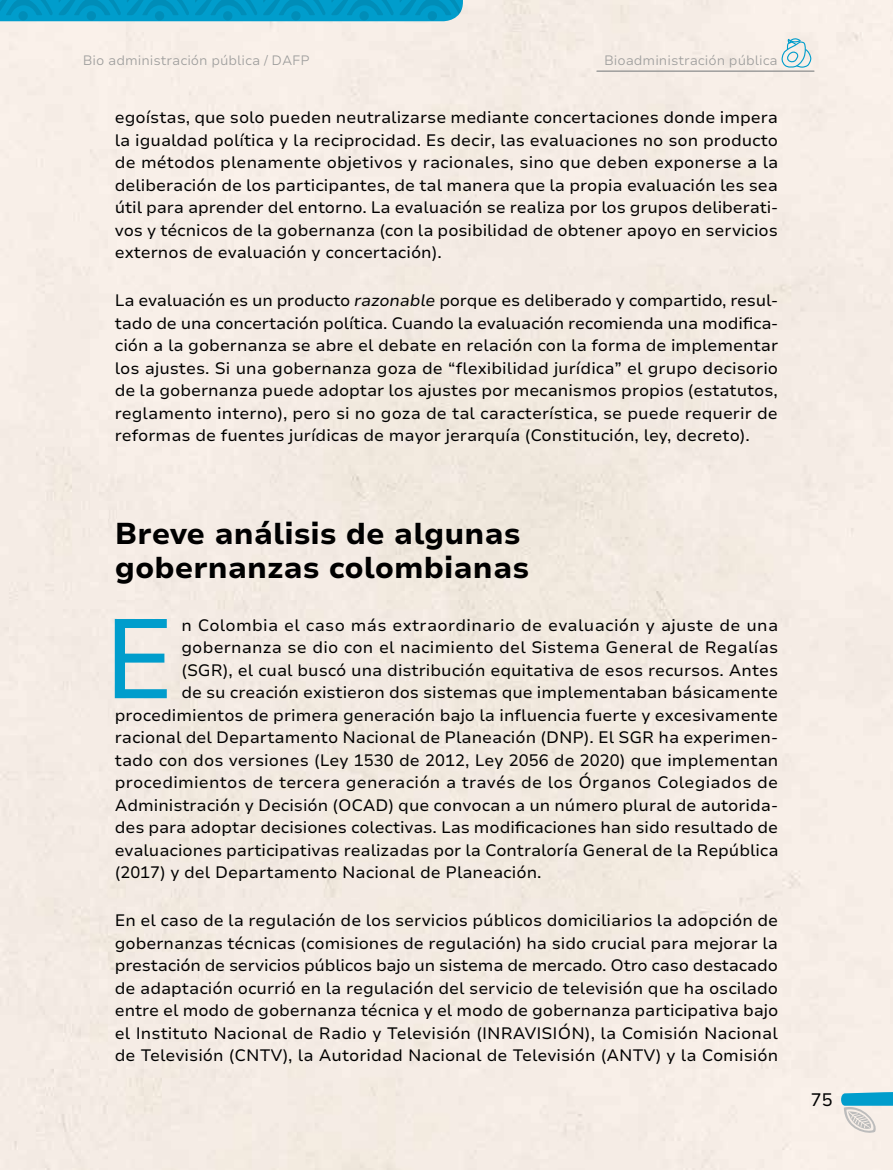
<style>
.page{position:relative;width:893px;height:1170px;background:#fff}
.page>*{position:absolute;margin:0;border:0;box-sizing:border-box;transform-origin:0 0}
.t1{font:112.2px "Nunito Sans 7 pt";color:#009dcc}
.t2{font:800 30px/34.5px "Nunito Sans 7 pt";color:#000}
.t3{font:18px "Nunito Sans 7 pt";color:#000}
.t4{font:16.5px/22.5px "Nunito Sans 7 pt";color:#000;text-align:justify}
.t5{font:16.5px "Nunito Sans 7 pt";letter-spacing:.02em;color:#000}
.t6{font:300 13.5px "Nunito Sans 7 pt";color:#9d9d9c}
.s1{font-style:italic}
</style>
<div class="page">
<svg style="left:0;top:0;width:463px;height:21px;background:#0198c5"></svg>
<hr style="left:597px;top:70px;width:217px;height:2px;background:#9d9d9c">
<svg style="left:840px;top:1090px;width:53px;height:45px;background:#aad1da"></svg>
<svg style="left:781px;top:38px;width:30px;height:30px"></svg>
<p class="t6" style="left:83px;top:51px;width:229px">Bio administración pública / DAFP</p>
<p class="t6" style="left:604px;top:51px;width:175px">Bioadministración pública</p>
<p class="t4" style="left:115px;top:106px;width:665px">egoístas, que solo pueden neutralizarse mediante concertaciones donde impera la igualdad política y la reciprocidad. Es decir, las evaluaciones no son producto de métodos plenamente objetivos y racionales, sino que deben exponerse a la deliberación de los participantes, de tal manera que la propia evaluación les sea útil para aprender del entorno. La evaluación se realiza por los grupos deliberati&shy;vos y técnicos de la gobernanza (con la posibilidad de obtener apoyo en servicios externos de evaluación y concertación).</p>
<p class="t4" style="left:115px;top:289px;width:665px">La evaluación es un producto <span class="s1">razonable</span> porque es deliberado y compartido, resul&shy;tado de una concertación política. Cuando la evaluación recomienda una modifica&shy;ción a la gobernanza se abre el debate en relación con la forma de implementar los ajustes. Si una gobernanza goza de “flexibilidad jurídica” el grupo decisorio de la gobernanza puede adoptar los ajustes por mecanismos propios (estatutos, reglamento interno), pero si no goza de tal característica, se puede requerir de reformas de fuentes jurídicas de mayor jerarquía (Constitución, ley, decreto).</p>
<h2 class="t2" style="left:115px;top:515px;width:416px">Breve análisis de algunas gobernanzas colombianas</h2>
<h1 class="t1" style="left:103px;top:580px;width:75px">E</h1>
<p class="t5" style="left:181px;top:613px;width:598px">n Colombia el caso más extraordinario de evaluación y ajuste de una</p>
<p class="t4" style="left:181px;top:635px;width:598px">gobernanza se dio con el nacimiento del Sistema General de Regalías</p>
<p class="t4" style="left:181px;top:658px;width:598px">(SGR), el cual buscó una distribución equitativa de esos recursos. Antes</p>
<p class="t4" style="left:181px;top:680px;width:598px">de su creación existieron dos sistemas que implementaban básicamente</p>
<p class="t4" style="left:115px;top:703px;width:665px">procedimientos de primera generación bajo la influencia fuerte y excesivamente</p>
<p class="t4" style="left:115px;top:725px;width:665px">racional del Departamento Nacional de Planeación (DNP). El SGR ha experimen-</p>
<p class="t4" style="left:115px;top:748px;width:665px">tado con dos versiones (Ley 1530 de 2012, Ley 2056 de 2020) que implementan</p>
<p class="t4" style="left:115px;top:770px;width:665px">procedimientos de tercera generación a través de los Órganos Colegiados de</p>
<p class="t4" style="left:115px;top:793px;width:665px">Administración y Decisión (OCAD) que convocan a un número plural de autorida-</p>
<p class="t4" style="left:115px;top:815px;width:665px">des para adoptar decisiones colectivas. Las modificaciones han sido resultado de</p>
<p class="t4" style="left:115px;top:838px;width:665px">evaluaciones participativas realizadas por la Contraloría General de la República</p>
<p class="t4" style="left:115px;top:860px;width:428px">(2017) y del Departamento Nacional de Planeación.</p>
<p class="t4" style="left:115px;top:908px;width:665px">En el caso de la regulación de los servicios públicos domiciliarios la adopción de gobernanzas técnicas (comisiones de regulación) ha sido crucial para mejorar la prestación de servicios públicos bajo un sistema de mercado. Otro caso destacado de adaptación ocurrió en la regulación del servicio de televisión que ha oscilado entre el modo de gobernanza técnica y el modo de gobernanza participativa bajo el Instituto Nacional de Radio y Televisión (INRAVISIÓN), la Comisión Nacional de Televisión (CNTV), la Autoridad Nacional de Televisión (ANTV) y la Comisión</p>
<p class="t3" style="left:811px;top:1087px;width:23px">75</p>
</div>
